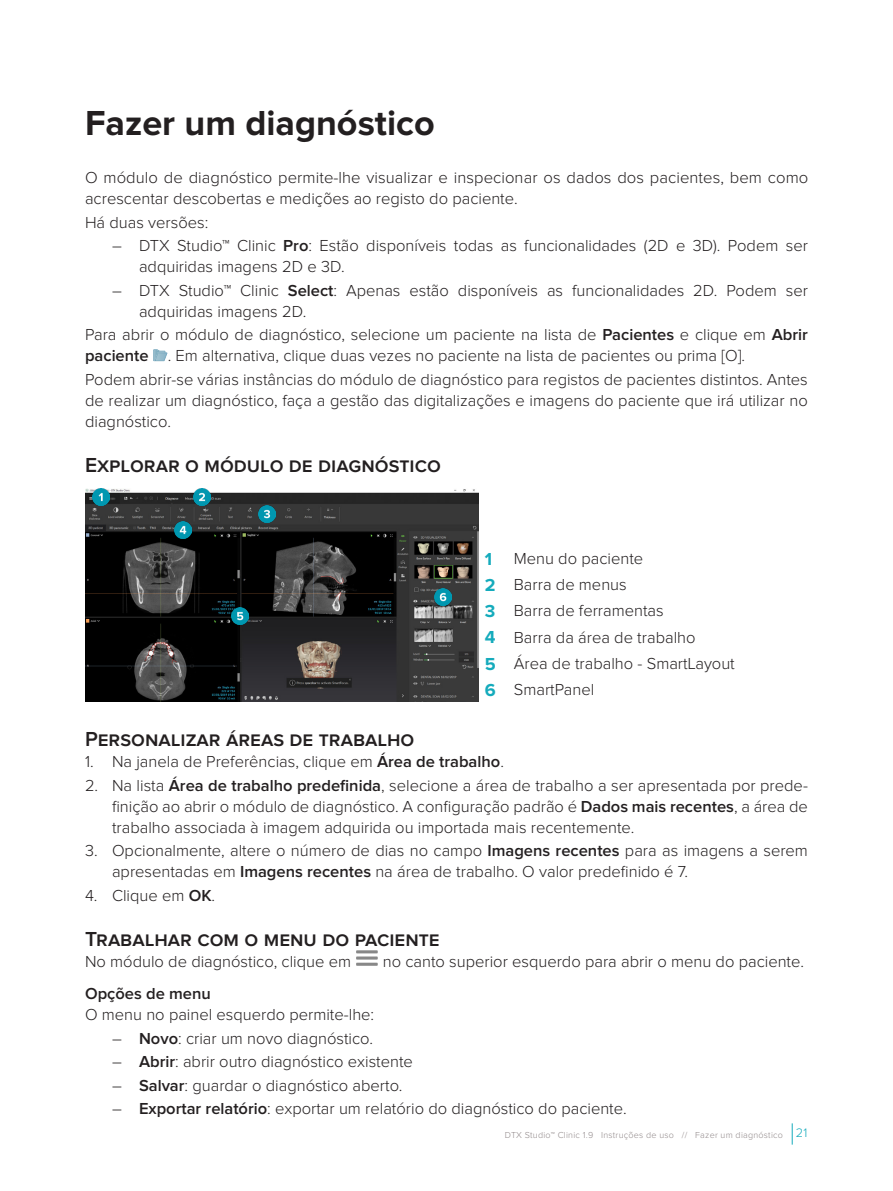
<style>
.page{position:relative;width:893px;height:1191px;background:#fff}
.page>*{position:absolute;margin:0;border:0;box-sizing:border-box;transform-origin:0 0}
.Head_level_1{font:700 36px "Proxima Nova";color:#231f20}
.Head_level_2{font:600 21px "Proxima Nova";color:#231f20}
.Image_number{font:700 18px "Proxima Nova";color:#15abbc}
.Body_text{font:300 16.5px/21px "Proxima Nova";color:#231f20}
.Head_level_3{font:600 16.5px "Proxima Nova";color:#231f20}
.t1{font:300 9px "Proxima Nova";letter-spacing:.025em;color:#91898a}
.s1{font-weight:600}
.s2{font-size:12.75px;color:#15abbc}
</style>
<div class="page">
<svg style="left:792px;top:1123px;width:1px;height:21px"></svg>
<svg style="left:153px;top:349px;width:15px;height:12px"></svg>
<img style="left:85px;top:488px;width:394px;height:213px">
<svg style="left:356px;top:950px;width:22px;height:15px"></svg>
<img style="left:92px;top:489px;width:17px;height:17px">
<img style="left:194px;top:489px;width:17px;height:17px">
<img style="left:258px;top:505px;width:17px;height:17px">
<img style="left:174px;top:521px;width:17px;height:17px">
<img style="left:231px;top:608px;width:17px;height:17px">
<img style="left:434px;top:588px;width:17px;height:17px">
<p class="Head_level_1" style="left:85px;top:106px;width:351px">Fazer um diagnóstico</p>
<p class="Body_text" style="left:85px;top:168px;width:725px">O módulo de diagnóstico permite-lhe visualizar e inspecionar os dados dos pacientes, bem como acrescentar descobertas e medições ao registo do paciente.</p>
<p class="Body_text" style="left:85px;top:212px;width:125px">Há duas versões:</p>
<p class="Body_text" style="left:139px;top:236px;width:670px;text-indent:-27px">– DTX Studio™ Clinic <span class="s1">Pro</span>: Estão disponíveis todas as funcionalidades (2D e 3D). Podem ser adquiridas imagens 2D e 3D.</p>
<p class="Body_text" style="left:139px;top:280px;width:670px;text-indent:-27px">– DTX Studio™ Clinic <span class="s1">Select</span>: Apenas estão disponíveis as funcionalidades 2D. Podem ser adquiridas imagens 2D.</p>
<p class="Body_text" style="left:85px;top:325px;width:724px">Para abrir o módulo de diagnóstico, selecione um paciente na lista de <span class="s1">Pacientes</span> e clique em <span class="s1">Abrir paciente</span> . Em alternativa, clique duas vezes no paciente na lista de pacientes ou prima [O].</p>
<p class="Body_text" style="left:85px;top:370px;width:724px;text-align:justify">Podem abrir-se várias instâncias do módulo de diagnóstico para registos de pacientes distintos. Antes de realizar um diagnóstico, faça a gestão das digitalizações e imagens do paciente que irá utilizar no diagnóstico.</p>
<p class="Head_level_2" style="left:85px;top:455px;width:357px">Explorar o módulo de diagnóstico</p>
<p class="Image_number" style="left:485px;top:550px;width:9px">1</p>
<p class="Body_text" style="left:514px;top:549px;width:131px">Menu do paciente</p>
<p class="Image_number" style="left:485px;top:576px;width:12px">2</p>
<p class="Body_text" style="left:514px;top:575px;width:114px">Barra de menus</p>
<p class="Image_number" style="left:485px;top:603px;width:12px">3</p>
<p class="Body_text" style="left:514px;top:601px;width:151px">Barra de ferramentas</p>
<p class="Image_number" style="left:485px;top:629px;width:12px">4</p>
<p class="Body_text" style="left:514px;top:627px;width:183px">Barra da área de trabalho</p>
<p class="Image_number" style="left:485px;top:655px;width:12px">5</p>
<p class="Body_text" style="left:514px;top:653px;width:222px">Área de trabalho - SmartLayout</p>
<p class="Image_number" style="left:485px;top:681px;width:12px">6</p>
<p class="Body_text" style="left:514px;top:680px;width:82px">SmartPanel</p>
<p class="Head_level_2" style="left:85px;top:729px;width:331px">Personalizar áreas de trabalho</p>
<p class="Body_text" style="left:85px;top:752px;width:420px">1. Na janela de Preferências, clique em <span class="s1">Área de trabalho</span>.</p>
<p class="Body_text" style="left:112px;top:775px;width:697px;text-align:justify;text-indent:-27px">2. Na lista <span class="s1">Área de trabalho predefinida</span>, selecione a área de trabalho a ser apresentada por prede&shy;finição ao abrir o módulo de diagnóstico. A configuração padrão é <span class="s1">Dados mais recentes</span>, a área de trabalho associada à imagem adquirida ou importada mais recentemente.</p>
<p class="Body_text" style="left:112px;top:841px;width:697px;text-indent:-27px">3. Opcionalmente, altere o número de dias no campo <span class="s1">Imagens recentes</span> para as imagens a serem apresentadas em <span class="s1">Imagens recentes</span> na área de trabalho. O valor predefinido é 7.</p>
<p class="Body_text" style="left:85px;top:885px;width:132px">4. Clique em <span class="s1">OK</span>.</p>
<p class="Head_level_2" style="left:85px;top:929px;width:356px">Trabalhar com o menu do paciente</p>
<p class="Body_text" style="left:85px;top:951px;width:267px">No módulo de diagnóstico, clique em</p>
<p class="Body_text" style="left:383px;top:951px;width:423px">no canto superior esquerdo para abrir o menu do paciente.</p>
<p class="Head_level_3" style="left:85px;top:986px;width:127px">Opções de menu</p>
<p class="Body_text" style="left:85px;top:1004px;width:291px">O menu no painel esquerdo permite-lhe:</p>
<p class="Body_text" style="left:112px;top:1028px;width:263px">– <span class="s1">Novo</span>: criar um novo diagnóstico.</p>
<p class="Body_text" style="left:112px;top:1052px;width:302px">– <span class="s1">Abrir</span>: abrir outro diagnóstico existente</p>
<p class="Body_text" style="left:112px;top:1075px;width:292px">– <span class="s1">Salvar</span>: guardar o diagnóstico aberto.</p>
<p class="Body_text" style="left:112px;top:1099px;width:516px">– <span class="s1">Exportar relatório</span>: exportar um relatório do diagnóstico do paciente.</p>
<p class="t1" style="left:505px;top:1130px;width:304px">DTX Studio™ Clinic 1.9 Instruções de uso // Fazer um diagnóstico <span class="s2">21</span></p>
</div>
